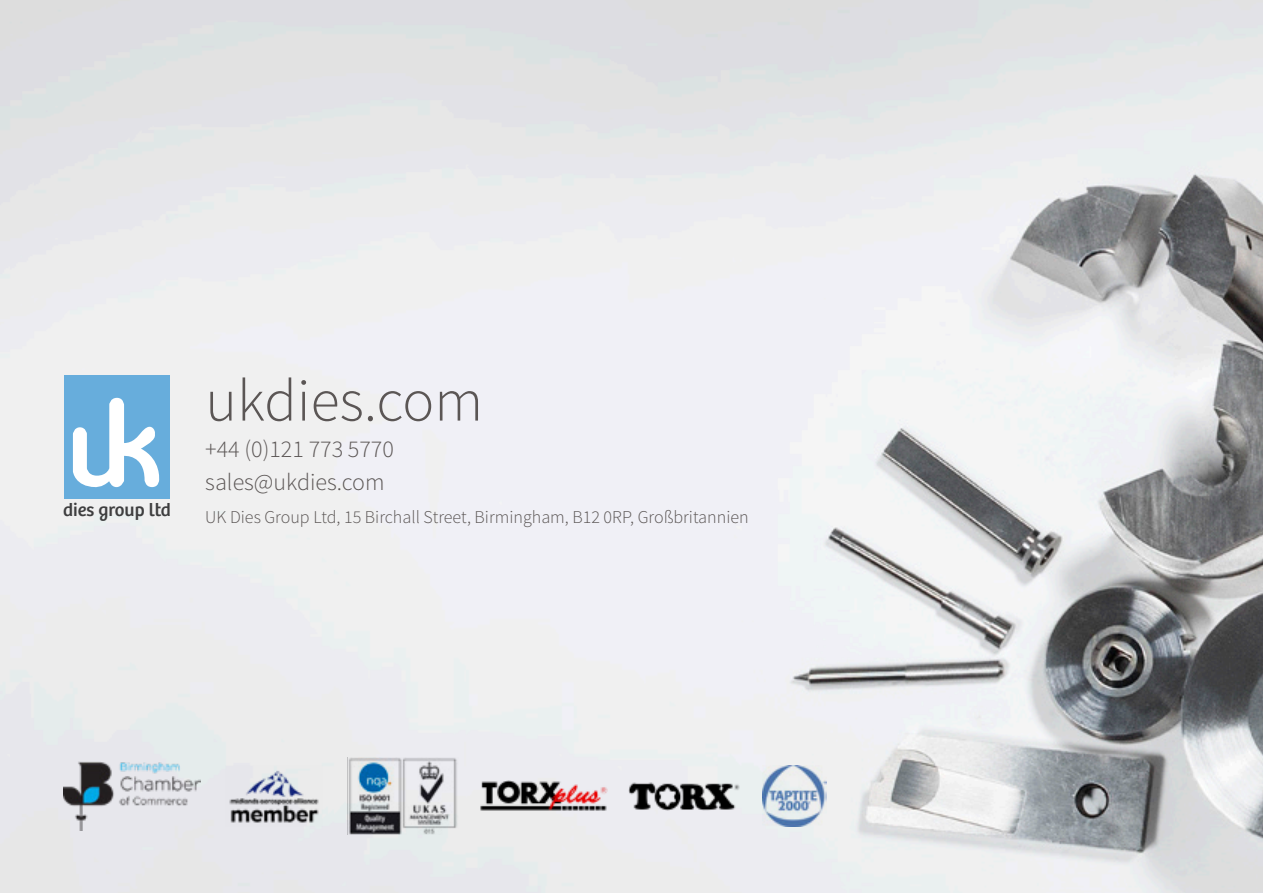
<style>
.page{position:relative;width:1263px;height:893px;background:#fff}
.page>*{position:absolute;margin:0;border:0;box-sizing:border-box;transform-origin:0 0}
.t1{font:300 60px "Source Sans Pro";color:#5b5655}
.t2{font:300 24px "Source Sans Pro";color:#5b5655}
.t3{font:18.75px "Bree";color:#3e3e3f}
.t4{font:300 18px "Source Sans Pro";color:#5b5655}
</style>
<div class="page">
<img style="left:0;top:0;width:1263px;height:893px">
<img style="left:226px;top:765px;width:96px;height:62px">
<img style="left:762px;top:765px;width:64px;height:61px">
<img style="left:64px;top:762px;width:136px;height:68px">
<img style="left:348px;top:757px;width:110px;height:78px">
<img style="left:628px;top:781px;width:112px;height:30px">
<img style="left:480px;top:780px;width:127px;height:32px">
<div style="left:64px;top:375px;width:105px;height:124px;background:#67addc"></div>
<svg style="left:73px;top:398px;width:87px;height:90px"></svg>
<p class="t3" style="left:63px;top:499px;width:109px">dies group ltd</p>
<p class="t1" style="left:205px;top:364px;width:279px">ukdies.com</p>
<p class="t2" style="left:205px;top:434px;width:190px">+44 (0)121 773 5770</p>
<p class="t2" style="left:205px;top:468px;width:181px">sales@ukdies.com</p>
<p class="t4" style="left:205px;top:506px;width:545px">UK Dies Group Ltd, 15 Birchall Street, Birmingham, B12 0RP, Großbritannien</p>
</div>
